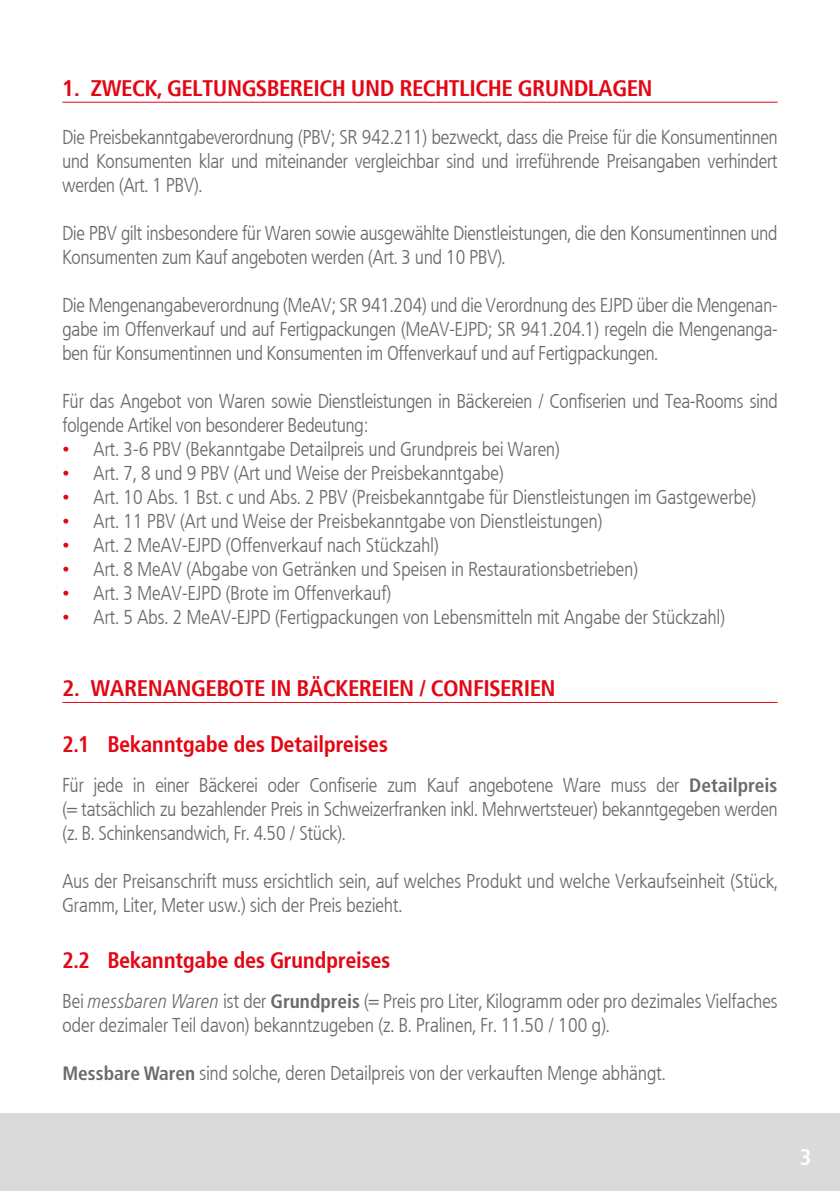
<style>
.page{position:relative;width:840px;height:1191px;background:#fff}
.page>*{position:absolute;margin:0;border:0;box-sizing:border-box;transform-origin:0 0}
.t1{font:700 22px "Frutiger Condensed BQ";letter-spacing:.01em;color:#e30613;scale:1.05 1}
.t2{font:700 22px "Frutiger Condensed BQ";letter-spacing:.01em;color:#e30613}
.t3{font:700 22px "Frutiger Condensed BQ";color:#fff}
.Texte_normal{font:300 20px/24px "Frutiger Condensed BQ";letter-spacing:.01em;color:#6b6b6a}
.s1{font-family:"Frutiger LT Std";font-weight:700;font-size:14px;color:#e30613}
.s2{font-family:"Frutiger LT Std";font-weight:700;font-stretch:condensed;font-size:19.4px}
.s3{font-family:"Frutiger LT Pro";font-style:italic;font-stretch:condensed}
</style>
<div class="page">
<div style="left:0;top:1113px;width:839px;height:78px;background:#dadada"></div>
<hr style="left:62px;top:102px;width:715px;height:1px;background:#e30613">
<hr style="left:62px;top:702px;width:715px;height:1px;background:#e30613">
<p class="t1" style="left:62px;top:74px;width:563px">1. ZWECK, GELTUNGSBEREICH UND RECHTLICHE GRUNDLAGEN</p>
<p class="Texte_normal" style="left:62px;top:125px;width:716px;text-align:justify">Die Preisbekanntgabeverordnung (PBV; SR 942.211) bezweckt, dass die Preise für die Konsumentinnen und Konsumenten klar und miteinander vergleichbar sind und irreführende Preisangaben verhindert werden (Art. 1 PBV).</p>
<p class="Texte_normal" style="left:62px;top:221px;width:716px">Die PBV gilt insbesondere für Waren sowie ausgewählte Dienstleistungen, die den Konsumentinnen und<br>Konsumenten zum Kauf angeboten werden (Art. 3 und 10 PBV).</p>
<p class="Texte_normal" style="left:62px;top:293px;width:716px;text-align:justify">Die Mengenangabeverordnung (MeAV; SR 941.204) und die Verordnung des EJPD über die Mengenan&shy;gabe im Offenverkauf und auf Fertigpackungen (MeAV-EJPD; SR 941.204.1) regeln die Mengenanga&shy;ben für Konsumentinnen und Konsumenten im Offenverkauf und auf Fertigpackungen.</p>
<p class="Texte_normal" style="left:62px;top:389px;width:716px">Für das Angebot von Waren sowie Dienstleistungen in Bäckereien / Confiserien und Tea-Rooms sind folgende Artikel von besonderer Bedeutung:</p>
<p class="Texte_normal" style="left:62px;top:437px;width:498px"><span class="s1">•</span> Art. 3-6 PBV (Bekanntgabe Detailpreis und Grundpreis bei Waren)</p>
<p class="Texte_normal" style="left:62px;top:461px;width:442px"><span class="s1">•</span> Art. 7, 8 und 9 PBV (Art und Weise der Preisbekanntgabe)</p>
<p class="Texte_normal" style="left:62px;top:485px;width:695px"><span class="s1">•</span> Art. 10 Abs. 1 Bst. c und Abs. 2 PBV (Preisbekanntgabe für Dienstleistungen im Gastgewerbe)</p>
<p class="Texte_normal" style="left:62px;top:509px;width:541px"><span class="s1">•</span> Art. 11 PBV (Art und Weise der Preisbekanntgabe von Dienstleistungen)</p>
<p class="Texte_normal" style="left:62px;top:533px;width:377px"><span class="s1">•</span> Art. 2 MeAV-EJPD (Offenverkauf nach Stückzahl)</p>
<p class="Texte_normal" style="left:62px;top:557px;width:576px"><span class="s1">•</span> Art. 8 MeAV (Abgabe von Getränken und Speisen in Restaurationsbetrieben)</p>
<p class="Texte_normal" style="left:62px;top:581px;width:330px"><span class="s1">•</span> Art. 3 MeAV-EJPD (Brote im Offenverkauf)</p>
<p class="Texte_normal" style="left:62px;top:605px;width:663px"><span class="s1">•</span> Art. 5 Abs. 2 MeAV-EJPD (Fertigpackungen von Lebensmitteln mit Angabe der Stückzahl)</p>
<p class="t1" style="left:62px;top:674px;width:470px">2. WARENANGEBOTE IN BÄCKEREIEN / CONFISERIEN</p>
<p class="t2" style="left:62px;top:730px;width:326px">2.1 Bekanntgabe des Detailpreises</p>
<p class="Texte_normal" style="left:62px;top:773px;width:716px;text-align:justify">Für jede in einer Bäckerei oder Confiserie zum Kauf angebotene Ware muss der <span class="s2">Detailpreis </span>(= tatsächlich zu bezahlender Preis in Schweizerfranken inkl. Mehrwertsteuer) bekanntgegeben werden (z. B. Schinkensandwich, Fr. 4.50 / Stück).</p>
<p class="Texte_normal" style="left:62px;top:869px;width:716px">Aus der Preisanschrift muss ersichtlich sein, auf welches Produkt und welche Verkaufseinheit (Stück,<br>Gramm, Liter, Meter usw.) sich der Preis bezieht.</p>
<p class="t2" style="left:62px;top:946px;width:329px">2.2 Bekanntgabe des Grundpreises</p>
<p class="Texte_normal" style="left:62px;top:989px;width:716px">Bei <span class="s3">messbaren Waren</span> ist der <span class="s2">Grundpreis</span> (= Preis pro Liter, Kilogramm oder pro dezimales Vielfaches oder dezimaler Teil davon) bekanntzugeben (z. B. Pralinen, Fr. 11.50 / 100 g).</p>
<p class="Texte_normal" style="left:62px;top:1061px;width:604px"><span class="s2">Messbare Waren</span> sind solche, deren Detailpreis von der verkauften Menge abhängt.</p>
<p class="t3" style="left:799px;top:1143px;width:13px">3</p>
</div>
